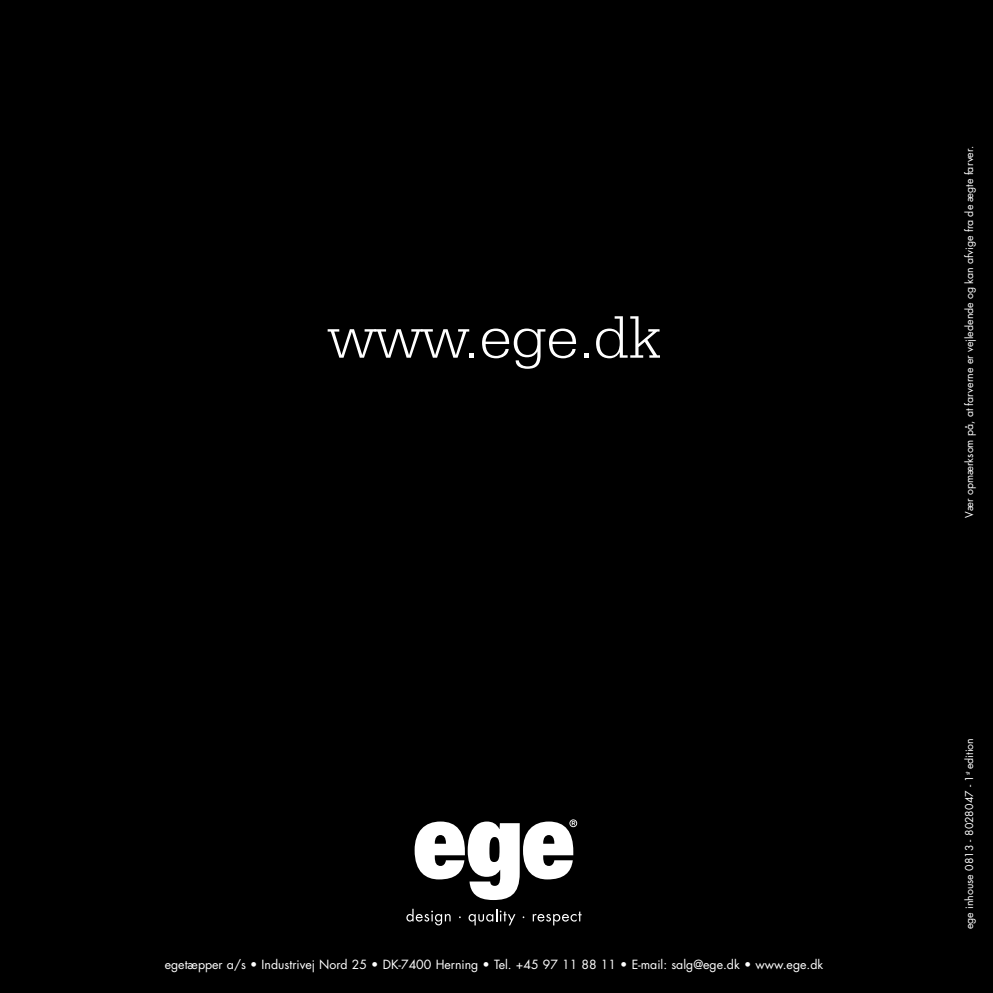
<style>
.page{position:relative;width:993px;height:993px;background:#fff}
.page>*{position:absolute;margin:0;border:0;box-sizing:border-box;transform-origin:0 0}
.t1{font:300 63.35px "Serifa Std";color:#fff}
.t2{font:12.25px "Futura";color:#fff}
.t3{font:10.5px "Futura";color:#fff}
</style>
<div class="page">
<img style="left:992px;top:0;width:1px;height:992px">
<div style="left:0;top:0;width:992px;height:992px;background:#000"></div>
<svg style="left:406px;top:908px;width:44px;height:17px"></svg>
<svg style="left:468px;top:909px;width:47px;height:16px"></svg>
<svg style="left:532px;top:911px;width:49px;height:14px"></svg>
<svg style="left:414px;top:819px;width:163px;height:80px"></svg>
<h1 class="t1" style="left:327px;top:301px;width:335px">www.ege.dk</h1>
<p class="t2" style="left:165px;top:956px;width:659px">egetæpper a/s • Industrivej Nord 25 • DK-7400 Herning • Tel. +45 97 11 88 11 • E-mail: salg@ege.dk • www.ege.dk</p>
<p class="t3" style="left:962px;top:517px;width:373px;rotate:-90deg">Vær opmærksom på, at farverne er vejledende og kan afvige fra de ægte farver.</p>
<p class="t3" style="left:962px;top:929px;width:193px;rotate:-90deg">ege inhouse 0813 - 8028047 - 1<sup>st</sup> edition</p>
</div>
